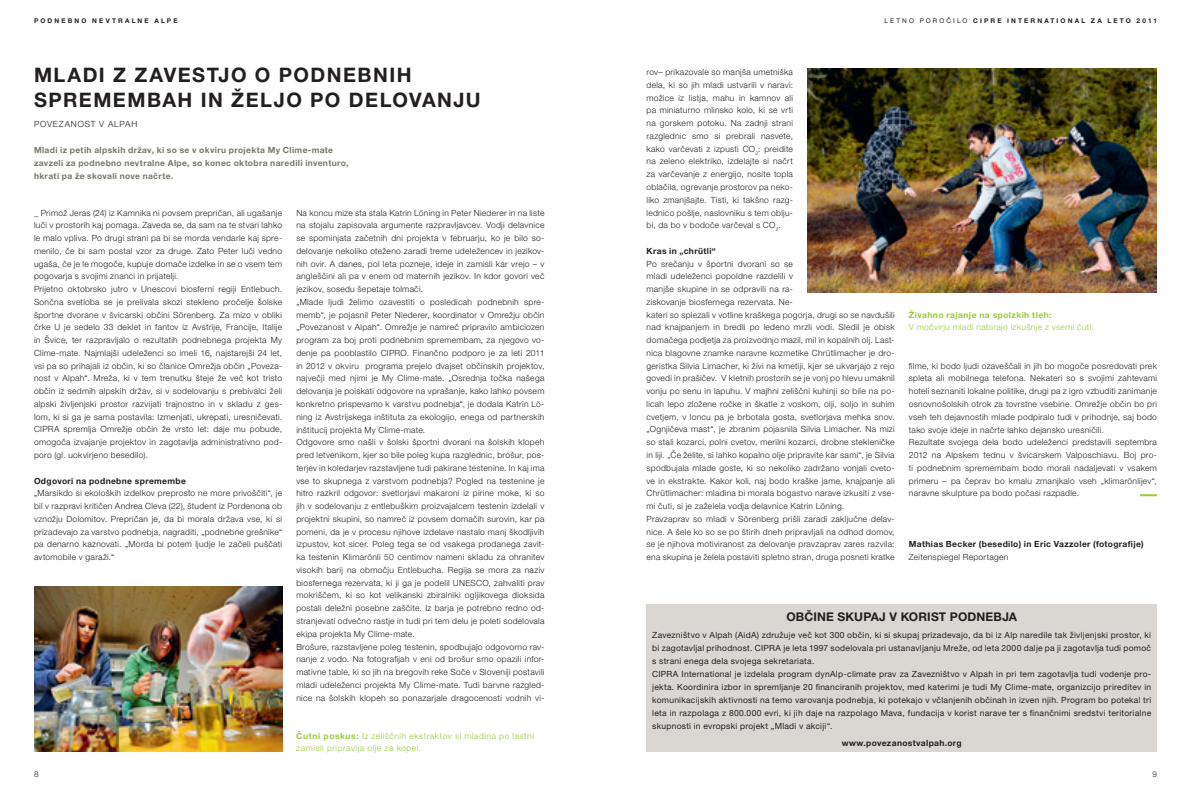
<style>
.page{position:relative;width:1191px;height:794px;background:#fff}
.page>*{position:absolute;margin:0;border:0;box-sizing:border-box;transform-origin:0 0}
.t1{font:700 20px/25px "Helvetica Neue LT Pro";letter-spacing:.07em;color:#231f20}
.t2{font:700 12px "Helvetica Neue LT Pro";letter-spacing:.015em;color:#231f20}
.t3{font:300 8.5px/12.8px "Helvetica Neue LT Pro";letter-spacing:.03em;color:#231f20}
.t4{font:8.5px/13px "Helvetica Neue LT Pro";letter-spacing:.03em;color:#231f20}
.t5{font:700 8.5px/13px "Helvetica Neue LT Pro";letter-spacing:.04em;color:#77776c}
.t6{font:700 8.5px "Helvetica Neue LT Pro";letter-spacing:.04em;color:#231f20}
.t7{font:300 8.5px/12.8px "Helvetica Neue LT Pro";letter-spacing:.06em;color:#99ca3b}
.t8{font:300 8.5px "Helvetica Neue LT Pro";letter-spacing:.04em;color:#99ca3b}
.t9{font:700 8.5px "Helvetica Neue LT Pro";letter-spacing:.05em;color:#99ca3b}
.t10{font:300 8px "Helvetica Neue LT Pro";color:#231f20}
.t11{font:700 6.5px "Helvetica Neue LT Pro";letter-spacing:.325em;color:#231f20}
.t12{font:6.5px "Helvetica Neue LT Pro";letter-spacing:.32em;color:#231f20}
.s1{font-weight:700}
</style>
<div class="page">
<div style="left:646px;top:604px;width:511px;height:147px;background:#dad7d2"></div>
<svg style="left:1140px;top:494px;width:17px;height:2px"></svg>
<img style="left:807px;top:68px;width:350px;height:224px">
<img style="left:34px;top:586px;width:248px;height:165px">
<p class="t11" style="left:34px;top:16px;width:145px">Podnebno nevtralne Alpe</p>
<p class="t12" style="left:884px;top:16px;width:113px">Le tno p or očil o <span class="s1">CIPRE</span></p>
<p class="t11" style="left:1007px;top:16px;width:151px">Internati onal za leto 2011</p>
<h1 class="t1" style="left:34px;top:62px;width:448px">Mladi z zavestjo o podnebnih spremembah in željo po delovanju</h1>
<p class="t3" style="left:34px;top:118px;width:14px">Poveza</p>
<p class="t3" style="left:71px;top:118px;width:14px">nost</p>
<p class="t3" style="left:99px;top:118px;width:22px">v Alpa</p>
<p class="t3" style="left:131px;top:118px;width:7px">h</p>
<p class="t5" style="left:34px;top:143px;width:316px">Mladi iz petih alpskih držav, ki so se v okviru projekta My Clime-mate zavzeli za podnebno nevtralne Alpe, so konec oktobra naredili inventuro, hkrati pa že skovali nove načrte.</p>
<p class="t3" style="left:34px;top:206px;width:250px">_ Primož Jeras (24) iz Kamnika ni povsem prepričan, ali ugašanje luči v prostorih kaj pomaga. Zaveda se, da sam na te stvari lahko le malo vpliva. Po drugi strani pa bi se morda vendarle kaj spre&shy;menilo, če bi sam postal vzor za druge. Zato Peter luči vedno ugaša, če je le mogoče, kupuje domače izdelke in se o vsem tem pogovarja s svojimi znanci in prijatelji.<br>Prijetno oktobrsko jutro v Unescovi biosferni regiji Entlebuch.<br>Sončna svetloba se je prelivala skozi stekleno pročelje šolske športne dvorane v švicarski občini Sörenberg. Za mizo v obliki črke U je sedelo 33 deklet in fantov iz Avstrije, Francije, Italije in Švice, ter razpravljalo o rezultatih podnebnega projekta My Clime-mate. Najmlajši udeleženci so imeli 16, najstarejši 24 let, vsi pa so prihajali iz občin, ki so članice Omrežja občin „Poveza&shy;nost v Alpah“. Mreža, ki v tem trenutku šteje že več kot tristo občin iz sedmih alpskih držav, si v sodelovanju s prebivalci želi alpski življenjski prostor razvijati trajnostno in v skladu z ges&shy;lom, ki si ga je sama postavila: Izmenjati, ukrepati, uresničevati.<br>CIPRA spremlja Omrežje občin že vrsto let: daje mu pobude, omogoča izvajanje projektov in zagotavlja administrativno pod&shy;poro (gl. uokvirjeno besedilo).</p>
<p class="t6" style="left:34px;top:475px;width:153px">Odgovori na podnebne spremembe</p>
<p class="t3" style="left:34px;top:487px;width:250px;text-align:justify">„Marsikdo si ekoloških izdelkov preprosto ne more privoščiti“, je bil v razpravi kritičen Andrea Cleva (22), študent iz Pordenona ob vznožju Dolomitov. Prepričan je, da bi morala država vse, ki si prizadevajo za varstvo podnebja, nagraditi, „podnebne grešnike“ pa denarno kaznovati. „Morda bi potem ljudje le začeli puščati avtomobile v garaži.“</p>
<p class="t3" style="left:296px;top:206px;width:250px">Na koncu mize sta stala Katrin Löning in Peter Niederer in na liste na stojalu zapisovala argumente razpravljavcev. Vodji delavnice se spominjata začetnih dni projekta v februarju, ko je bilo so&shy;delovanje nekoliko oteženo zaradi treme udeležencev in jezikov&shy;nih ovir. A danes, pol leta pozneje, ideje in zamisli kar vrejo – v angleščini ali pa v enem od maternih jezikov. In kdor govori več jezikov, sosedu šepetaje tolmači.<br>„Mlade ljudi želimo ozavestiti o posledicah podnebnih spre&shy;memb“, je pojasnil Peter Niederer, koordinator v Omrežju občin „Povezanost v Alpah“. Omrežje je namreč pripravilo ambiciozen program za boj proti podnebnim spremembam, za njegovo vo&shy;denje pa pooblastilo CIPRO. Finančno podporo je za leti 2011 in 2012 v okviru programa prejelo dvajset občinskih projektov, največji med njimi je My Clime-mate. „Osrednja točka našega delovanja je poiskati odgovore na vprašanje, kako lahko povsem konkretno prispevamo k varstvu podnebja“, je dodala Katrin Lö&shy;ning iz Avstrijskega inštituta za ekologijo, enega od partnerskih inštitucij projekta My Clime-mate.<br>Odgovore smo našli v šolski športni dvorani na šolskih klopeh pred letvenikom, kjer so bile poleg kupa razglednic, brošur, pos&shy;terjev in koledarjev razstavljene tudi pakirane testenine. In kaj ima vse to skupnega z varstvom podnebja? Pogled na testenine je hitro razkril odgovor: svetlorjavi makaroni iz pirine moke, ki so jih v sodelovanju z entlebuškim proizvajalcem testenin izdelali v projektni skupini, so namreč iz povsem domačih surovin, kar pa pomeni, da je v procesu njihove izdelave nastalo manj škodljivih izpustov, kot sicer. Poleg tega se od vsakega prodanega zavit&shy;ka testenin Klimarönli 50 centimov nameni skladu za ohranitev visokih barij na območju Entlebucha. Regija se mora za naziv biosfernega rezervata, ki ji ga je podelil UNESCO, zahvaliti prav mokriščem, ki so kot velikanski zbiralniki ogljikovega dioksida postali deležni posebne zaščite. Iz barja je potrebno redno od&shy;stranjevati odvečno rastje in tudi pri tem delu je poleti sodelovala ekipa projekta My Clime-mate.<br>Brošure, razstavljene poleg testenin, spodbujajo odgovorno rav&shy;nanje z vodo. Na fotografijah v eni od brošur smo opazili infor&shy;mativne table, ki so jih na bregovih reke Soče v Sloveniji postavili mladi udeleženci projekta My Clime-mate. Tudi barvne razgled&shy;nice na šolskih klopeh so ponazarjale dragocenosti vodnih vi-</p>
<p class="t7" style="left:296px;top:729px;width:239px"><span class="s1">Čutni poskus:</span> Iz zeliščnih ekstraktov si mladina po lastni zamisli pripravlja olje za kopel.</p>
<p class="t3" style="left:646px;top:66px;width:148px;text-align:justify">rov– prikazovale so manjša umetniška dela, ki so jih mladi ustvarili v naravi: možice iz listja, mahu in kamnov ali pa miniaturno mlinsko kolo, ki se vrti na gorskem potoku. Na zadnji strani razglednic smo si prebrali nasvete, kako varčevati z izpusti CO<sub>2</sub>: preidite na zeleno elektriko, izdelajte si načrt za varčevanje z energijo, nosite topla oblačila, ogrevanje prostorov pa neko&shy;liko zmanjšajte. Tisti, ki takšno razg&shy;lednico pošlje, naslovniku s tem oblju&shy;bi, da bo v bodoče varčeval s CO<sub>2</sub>.</p>
<p class="t6" style="left:646px;top:245px;width:71px">Kras in „chrütli“</p>
<p class="t3" style="left:646px;top:257px;width:250px">Po srečanju v športni dvorani so se<br>mladi udeleženci popoldne razdelili v<br>manjše skupine in se odpravili na ra-<br>ziskovanje biosfernega rezervata. Ne-<br>kateri so splezali v votline kraškega pogorja, drugi so se navdušili nad knajpanjem in bredli po ledeno mrzli vodi. Sledil je obisk domačega podjetja za proizvodnjo mazil, mil in kopalnih olj. Last&shy;nica blagovne znamke naravne kozmetike Chrütlimacher je dro&shy;geristka Silvia Limacher, ki živi na kmetiji, kjer se ukvarjajo z rejo govedi in prašičev. V kletnih prostorih se je vonj po hlevu umaknil vonju po senu in lapuhu. V majhni zeliščni kuhinji so bile na po&shy;licah lepo zložene ročke in škatle z voskom, olji, soljo in suhim cvetjem, v loncu pa je brbotala gosta, svetlorjava mehka snov. „Ognjičeva mast“, je zbranim pojasnila Silvia Limacher. Na mizi so stali kozarci, polni cvetov, merilni kozarci, drobne stekleničke in liji. „Če želite, si lahko kopalno olje pripravite kar sami“, je Silvia spodbujala mlade goste, ki so nekoliko zadržano vonjali cveto&shy;ve in ekstrakte. Kakor koli, naj bodo kraške jame, knajpanje ali Chrütlimacher: mladina bi morala bogastvo narave izkusiti z vse&shy;mi čuti, si je zaželela vodja delavnice Katrin Löning.<br>Pravzaprav so mladi v Sörenberg prišli zaradi zaključne delav&shy;nice. A šele ko so se po štirih dneh pripravljali na odhod domov, se je njihova motiviranost za delovanje pravzaprav zares razvila: ena skupina je želela postaviti spletno stran, druga posneti kratke</p>
<p class="t9" style="left:909px;top:309px;width:144px">Živahno rajanje na spolzkih tleh:</p>
<p class="t8" style="left:909px;top:322px;width:186px">V močvirju mladi nabirajo izkušnje z vsemi čuti.</p>
<p class="t3" style="left:909px;top:359px;width:250px">filme, ki bodo ljudi ozaveščali in jih bo mogoče posredovati prek spleta ali mobilnega telefona. Nekateri so s svojimi zahtevami hoteli seznaniti lokalne politike, drugi pa z igro vzbuditi zanimanje osnovnošolskih otrok za tovrstne vsebine. Omrežje občin bo pri vseh teh dejavnostih mlade podpiralo tudi v prihodnje, saj bodo tako svoje ideje in načrte lahko dejansko uresničili.<br>Rezultate svojega dela bodo udeleženci predstavili septembra 2012 na Alpskem tednu v švicarskem Valposchiavu. Boj pro&shy;ti podnebnim spremembam bodo morali nadaljevati v vsakem primeru – pa čeprav bo kmalu zmanjkalo vseh „klimarönlijev“, naravne skulpture pa bodo počasi razpadle.</p>
<p class="t6" style="left:909px;top:539px;width:236px">Mathias Becker (besedilo) in Eric Vazzoler (fotografije)</p>
<p class="t3" style="left:909px;top:550px;width:101px">Zeitenspiegel Reportagen</p>
<h2 class="t2" style="left:786px;top:609px;width:232px">Občine skupaj v korist podnebja</h2>
<p class="t4" style="left:652px;top:628px;width:500px">Zavezništvo v Alpah (AidA) združuje več kot 300 občin, ki si skupaj prizadevajo, da bi iz Alp naredile tak življenjski prostor, ki bi zagotavljal prihodnost. CIPRA je leta 1997 sodelovala pri ustanavljanju Mreže, od leta 2000 dalje pa ji zagotavlja tudi pomoč s strani enega dela svojega sekretariata.<br>CIPRA International je izdelala program dynAlp-climate prav za Zavezništvo v Alpah in pri tem zagotavlja tudi vodenje pro&shy;jekta. Koordinira izbor in spremljanje 20 financiranih projektov, med katerimi je tudi My Clime-mate, organizcijo prireditev in komunikacijskih aktivnosti na temo varovanja podnebja, ki potekajo v včlanjenih občinah in izven njih. Program bo potekal tri leta in razpolaga z 800.000 evri, ki jih daje na razpolago Mava, fundacija v korist narave ter s finančnimi sredstvi teritorialne skupnosti in evropski projekt „Mladi v akciji“.</p>
<p class="t6" style="left:841px;top:737px;width:122px">www.povezanostvalpah.org</p>
<p class="t10" style="left:34px;top:769px;width:6px">8</p>
<p class="t10" style="left:1152px;top:769px;width:6px">9</p>
</div>
